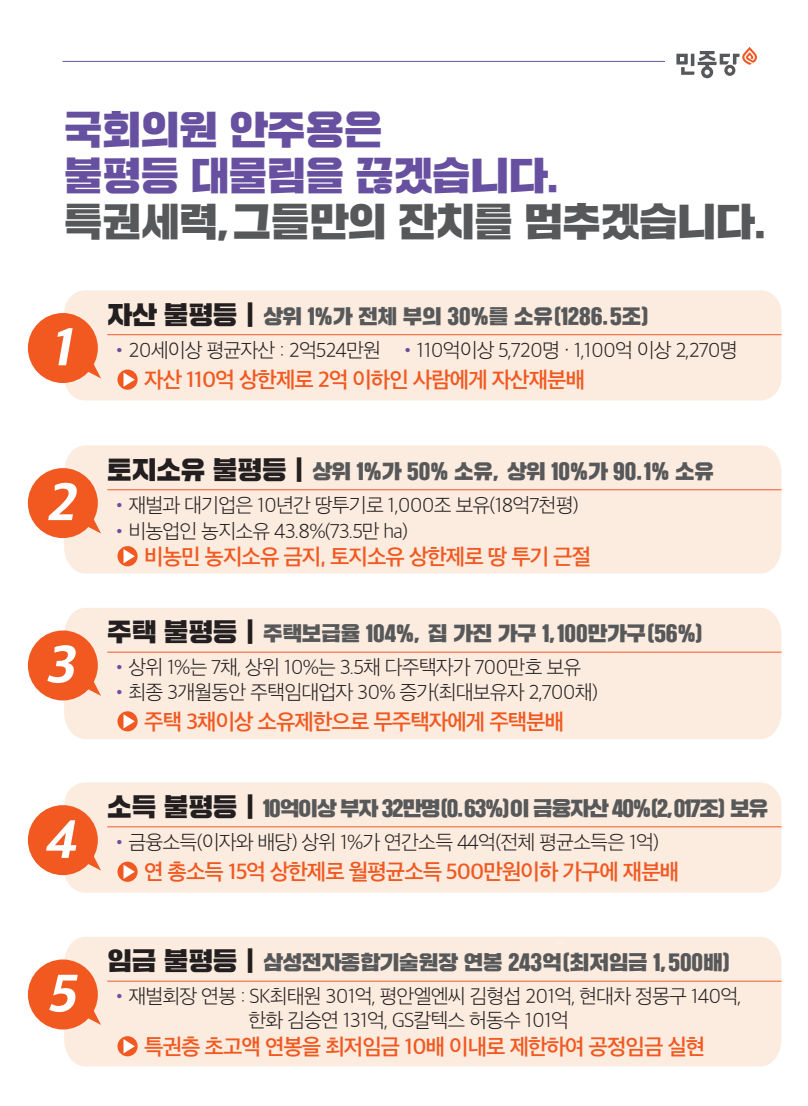
<style>
.page{position:relative;width:808px;height:1106px;background:#fff}
.page>*{position:absolute;margin:0;border:0;box-sizing:border-box;transform-origin:0 0}
.t1{font:italic 50.4px "SD Gothic Neoa h Ex Bd";color:#fff}
.t2{font:38.4px/46px "SD Gd Gothic";color:#6850a1}
.t3{font:38.4px "SD Gd Gothic";color:#57585a}
.t4{font:21.15px "SD Gothic Neoa f Sm";letter-spacing:-.045em;color:#f15921}
.t5{font:19.5px/24.3px "SD Gothic Neoa b Ult Lt";letter-spacing:-.045em;color:#231f20}
.t6{font:19.5px "SD Gd Gothic";color:#57585a}
.t7{font:19.5px "SD Gd Gothic";letter-spacing:-.05em;color:#57585a}
.s1{font-size:24.6px;color:#231f20}
.s2{font-family:"SD Gothic Neoa d Rg";color:#6850a1}
</style>
<div class="page">
<div style="left:64px;top:290px;width:717px;height:110px;background:#fcecdf;border-radius:22px"></div>
<hr style="left:107px;top:334px;width:674px;height:1px;background:#f15929">
<svg style="left:117px;top:369px;width:21px;height:21px"></svg>
<svg style="left:123px;top:372px;width:12px;height:15px"></svg>
<div style="left:28px;top:313px;width:70px;height:70px;background:#f15921;border-radius:50%"></div>
<svg style="left:82px;top:360px;width:19px;height:18px"></svg>
<div style="left:64px;top:445px;width:717px;height:128px;background:#fcecdf"></div>
<hr style="left:107px;top:489px;width:674px;height:1px;background:#f15929">
<div style="left:117px;top:546px;width:21px;height:20px;background:#f15921;border-radius:50%"></div>
<svg style="left:123px;top:549px;width:12px;height:14px"></svg>
<div style="left:28px;top:468px;width:70px;height:70px;background:#f15921;border-radius:50%"></div>
<svg style="left:82px;top:515px;width:19px;height:18px"></svg>
<div style="left:64px;top:608px;width:717px;height:131px;background:#fcecdf"></div>
<hr style="left:107px;top:652px;width:674px;height:1px;background:#f15929">
<div style="left:117px;top:711px;width:21px;height:20px;background:#f15921;border-radius:50%"></div>
<svg style="left:123px;top:714px;width:12px;height:14px"></svg>
<div style="left:28px;top:630px;width:70px;height:70px;background:#f15921;border-radius:50%"></div>
<svg style="left:82px;top:677px;width:19px;height:19px"></svg>
<div style="left:64px;top:782px;width:717px;height:110px;background:#fcecdf;border-radius:22px"></div>
<hr style="left:107px;top:826px;width:674px;height:1px;background:#f15929">
<svg style="left:117px;top:861px;width:21px;height:20px"></svg>
<svg style="left:123px;top:864px;width:12px;height:15px"></svg>
<div style="left:28px;top:805px;width:70px;height:70px;background:#f15921;border-radius:50%"></div>
<svg style="left:82px;top:851px;width:19px;height:19px"></svg>
<div style="left:64px;top:937px;width:717px;height:129px;background:#fcecdf"></div>
<hr style="left:107px;top:981px;width:674px;height:1px;background:#f15929">
<div style="left:117px;top:1036px;width:21px;height:20px;background:#f15921;border-radius:50%"></div>
<svg style="left:123px;top:1039px;width:12px;height:14px"></svg>
<div style="left:28px;top:959px;width:70px;height:70px;background:#f15921;border-radius:50%"></div>
<svg style="left:82px;top:1006px;width:19px;height:19px"></svg>
<hr style="left:63px;top:61px;width:602px;height:1px;background:#6850a1">
<svg style="left:676px;top:47px;width:81px;height:31px"></svg>
<h2 class="t2" style="left:64px;top:106px;width:500px">국회의원 안주용은<br>불평등 대물림을 끊겠습니다.</h2>
<h2 class="t3" style="left:64px;top:202px;width:707px">특권세력,그들만의 잔치를 멈추겠습니다.</h2>
<h1 class="t1" style="left:51px;top:323px;width:32px">1</h1>
<h1 class="t1" style="left:46px;top:478px;width:39px">2</h1>
<h1 class="t1" style="left:46px;top:640px;width:39px">3</h1>
<h1 class="t1" style="left:44px;top:814px;width:43px">4</h1>
<h1 class="t1" style="left:48px;top:969px;width:38px">5</h1>
<p class="t6" style="left:107px;top:306px;width:544px"><span class="s1">자산 불평등 |</span> 상위 1%가 전체 부의 30%를 소유(1286.5조)</p>
<p class="t5" style="left:111px;top:337px;width:629px"><span class="s2">•</span>20세이상 평균자산 : 2억524만원 <span class="s2">•</span>110억이상 5,720명 · 1,100억 이상 2,270명</p>
<p class="t4" style="left:144px;top:369px;width:442px">자산 110억 상한제로 2억 이하인 사람에게 자산재분배</p>
<p class="t6" style="left:107px;top:461px;width:608px"><span class="s1">토지소유 불평등 |</span> 상위 1%가 50% 소유, 상위 10%가 90.1% 소유</p>
<p class="t5" style="left:111px;top:492px;width:470px"><span class="s2">•</span>재벌과 대기업은 10년간 땅투기로 1,000조 보유(18억7천평)</p>
<p class="t5" style="left:111px;top:518px;width:299px"><span class="s2">•</span>비농업인 농지소유 43.8%(73.5만 ha)</p>
<p class="t4" style="left:144px;top:545px;width:448px">비농민 농지소유 금지, 토지소유 상한제로 땅 투기 근절</p>
<p class="t6" style="left:107px;top:623px;width:598px"><span class="s1">주택 불평등 |</span> 주택보급율 104%, 집 가진 가구 1,100만가구(56%)</p>
<p class="t5" style="left:111px;top:655px;width:472px"><span class="s2">•</span>상위 1%는 7채, 상위 10%는 3.5채 다주택자가 700만호 보유</p>
<p class="t5" style="left:111px;top:680px;width:489px"><span class="s2">•</span>최종 3개월동안 주택임대업자 30% 증가(최대보유자 2,700채)</p>
<p class="t4" style="left:144px;top:710px;width:421px">주택 3채이상 소유제한으로 무주택자에게 주택분배</p>
<p class="t7" style="left:107px;top:798px;width:662px"><span class="s1">소득 불평등 |</span> 10억이상 부자 32만명(0.63%)이 금융자산 40%(2,017조) 보유</p>
<p class="t5" style="left:111px;top:829px;width:550px"><span class="s2">•</span>금융소득(이자와 배당) 상위 1%가 연간소득 44억(전체 평균소득은 1억)</p>
<p class="t4" style="left:144px;top:861px;width:536px">연 총소득 15억 상한제로 월평균소득 500만원이하 가구에 재분배</p>
<p class="t6" style="left:107px;top:952px;width:625px"><span class="s1">임금 불평등 |</span> 삼성전자종합기술원장 연봉 243억(최저임금 1,500배)</p>
<p class="t5" style="left:248px;top:984px;width:495px;text-indent:-138px"><span class="s2">•</span>재벌회장 연봉 : SK최태원 301억, 평안엘엔씨 김형섭 201억, 현대차 정몽구 140억, 한화 김승연 131억, GS칼텍스 허동수 101억</p>
<p class="t4" style="left:144px;top:1035px;width:563px">특권층 초고액 연봉을 최저임금 10배 이내로 제한하여 공정임금 실현</p>
</div>
